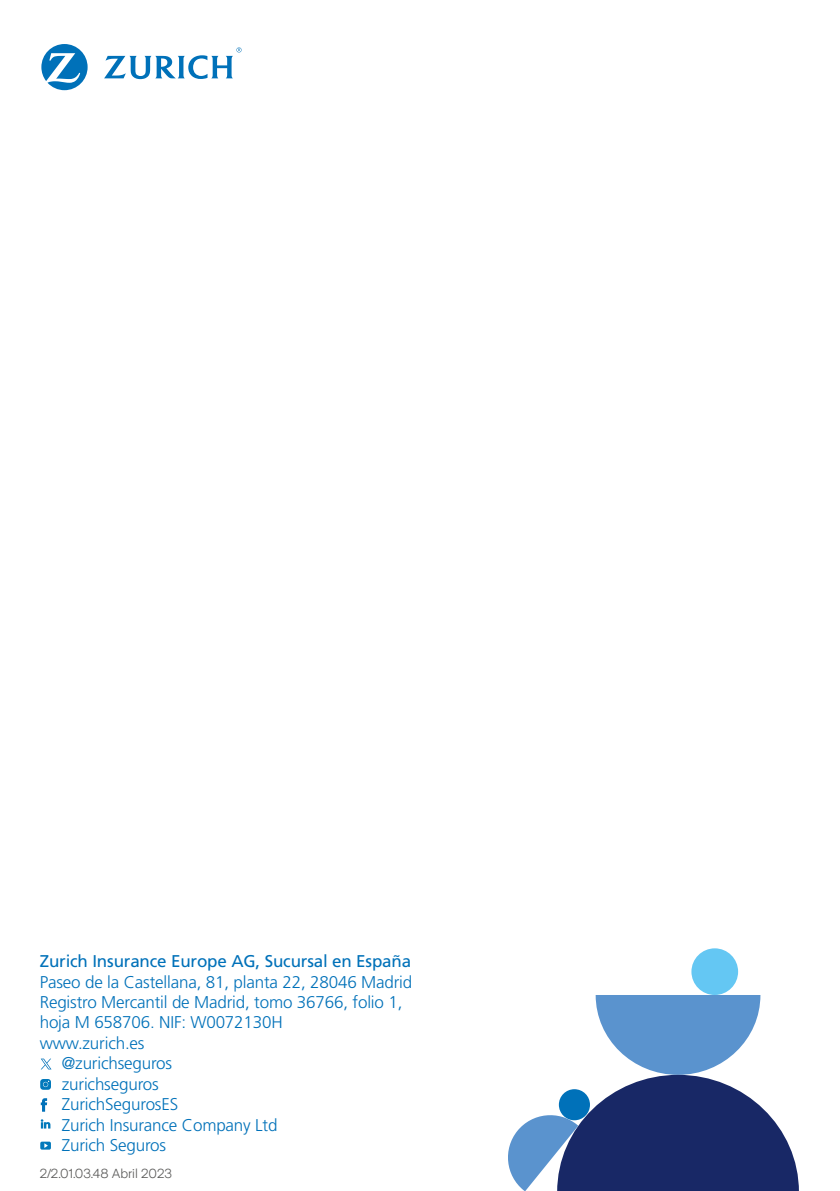
<style>
.page{position:relative;width:840px;height:1191px;background:#fff}
.page>*{position:absolute;margin:0;border:0;box-sizing:border-box;transform-origin:0 0}
.t1{font:300 17px "Frutiger LT Std";letter-spacing:-.01em;color:#0071b9}
.t2{font:17px "Frutiger LT Std";letter-spacing:-.01em;color:#0071b9}
.t3{font:300 13px "Zurich Sans";color:#575756}
</style>
<div class="page">
<div style="left:691px;top:948px;width:46px;height:47px;background:#64c7f3;border-radius:50%"></div>
<svg style="left:41px;top:44px;width:47px;height:46px"></svg>
<svg style="left:104px;top:47px;width:137px;height:32px"></svg>
<svg style="left:41px;top:1098px;width:6px;height:13px"></svg>
<svg style="left:40px;top:1079px;width:11px;height:10px"></svg>
<svg style="left:41px;top:1119px;width:9px;height:9px"></svg>
<svg style="left:40px;top:1141px;width:11px;height:8px"></svg>
<svg style="left:508px;top:995px;width:290px;height:196px"></svg>
<svg style="left:41px;top:1058px;width:10px;height:11px"></svg>
<p class="t2" style="left:40px;top:951px;width:373px">Zurich Insurance Europe AG, Sucursal en España</p>
<p class="t1" style="left:40px;top:972px;width:374px">Paseo de la Castellana, 81, planta 22, 28046 Madrid</p>
<p class="t1" style="left:40px;top:992px;width:364px">Registro Mercantil de Madrid, tomo 36766, folio 1,</p>
<p class="t1" style="left:40px;top:1013px;width:244px">hoja M 658706. NIF: W0072130H</p>
<p class="t1" style="left:40px;top:1033px;width:106px">www.zurich.es</p>
<p class="t1" style="left:62px;top:1053px;width:112px">@zurichseguros</p>
<p class="t1" style="left:62px;top:1074px;width:98px">zurichseguros</p>
<p class="t1" style="left:62px;top:1094px;width:118px">ZurichSegurosES</p>
<p class="t1" style="left:62px;top:1115px;width:217px">Zurich Insurance Company Ltd</p>
<p class="t1" style="left:62px;top:1135px;width:106px">Zurich Seguros</p>
<p class="t3" style="left:40px;top:1166px;width:134px">2/2.01.03.48 Abril 2023</p>
</div>
